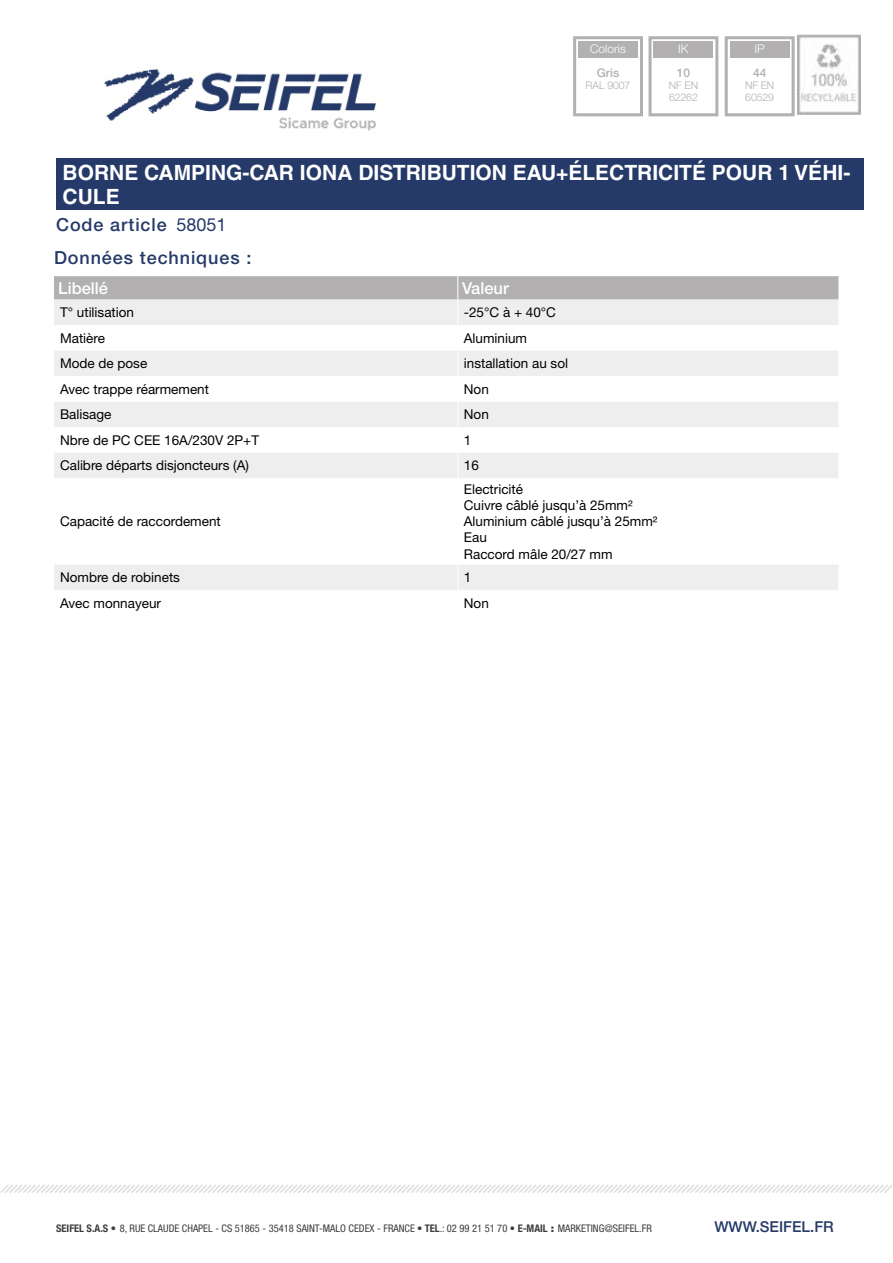
<style>
.page{position:relative;width:893px;height:1263px;background:#fff}
.page>*{position:absolute;margin:0;border:0;box-sizing:border-box;transform-origin:0 0}
.t1{font:700 21px/24px "Helvetica LT Std";color:#fff}
.t2{font:500 18px "Helvetica Neue LT Std";letter-spacing:.05em;color:#253a68}
.t3{font:18px "Helvetica Neue LT Std";color:#253a68}
.t4{font:500 16.5px "Helvetica Neue LT Std";color:#fff}
.t5{font:500 15px "Helvetica Neue LT Std";color:#253a68}
.t6{font:13.5px/16.2px "Helvetica Neue LT Std";color:#000}
.t7{font:300 12px "Helvetica Neue LT Std";color:#fff}
.t8{font:500 12px "Helvetica Neue LT Std";color:#b2b0b0}
.t9{font:condensed 10.5px "Helvetica Neue LT Std";color:#3c3c3b}
.t10{font:300 10.5px/12px "Helvetica Neue LT Std";letter-spacing:-.01em;color:#b2b0b0}
.s1{font-weight:700}
.s2{font-weight:900;font-stretch:normal}
</style>
<div class="page">
<img style="left:104px;top:68px;width:272px;height:63px">
<svg style="left:0;top:1184px;width:893px;height:9px"></svg>
<div style="left:54px;top:565px;width:784px;height:25px;background:#efeeef"></div>
<svg style="left:457px;top:565px;width:1px;height:25px"></svg>
<svg style="left:54px;top:276px;width:785px;height:202px"></svg>
<div style="left:56px;top:158px;width:807px;height:52px;background:#253a68"></div>
<img style="left:798px;top:35px;width:63px;height:80px">
<div style="left:578px;top:41px;width:60px;height:17px;background:#b2b0b0"></div>
<div style="left:573px;top:36px;width:70px;height:80px;border:3px solid #b2b0b0"></div>
<div style="left:654px;top:41px;width:59px;height:17px;background:#b2b0b0"></div>
<div style="left:649px;top:36px;width:69px;height:80px;border:3px solid #b2b0b0"></div>
<div style="left:730px;top:41px;width:59px;height:17px;background:#b2b0b0"></div>
<div style="left:725px;top:36px;width:70px;height:80px;border:3px solid #b2b0b0"></div>
<p class="t7" style="left:590px;top:41px;width:37px">Coloris</p>
<p class="t8" style="left:597px;top:66px;width:24px">Gris</p>
<p class="t10" style="left:586px;top:79px;width:46px">RAL 9007</p>
<p class="t7" style="left:678px;top:41px;width:12px">IK</p>
<p class="t8" style="left:677px;top:66px;width:15px">10</p>
<p class="t10" style="left:669px;top:79px;width:31px">NF EN<br>62262</p>
<p class="t7" style="left:754px;top:41px;width:12px">IP</p>
<p class="t8" style="left:753px;top:66px;width:15px">44</p>
<p class="t10" style="left:745px;top:79px;width:31px">NF EN<br>60529</p>
<h1 class="t1" style="left:63px;top:160px;width:789px">BORNE CAMPING-CAR IONA DISTRIBUTION EAU+ÉLECTRICITÉ POUR 1 VÉHI-<br>CULE</h1>
<h2 class="t3" style="left:176px;top:214px;width:52px">58051</h2>
<h2 class="t2" style="left:56px;top:214px;width:112px">Code article</h2>
<h2 class="t2" style="left:54px;top:247px;width:199px">Données techniques :</h2>
<p class="t4" style="left:58px;top:278px;width:51px">Libellé</p>
<p class="t4" style="left:462px;top:278px;width:48px">Valeur</p>
<p class="t6" style="left:60px;top:304px;width:76px">T° utilisation</p>
<p class="t6" style="left:464px;top:304px;width:94px">-25°C à + 40°C</p>
<p class="t6" style="left:60px;top:330px;width:47px">Matière</p>
<p class="t6" style="left:464px;top:330px;width:65px">Aluminium</p>
<p class="t6" style="left:60px;top:355px;width:89px">Mode de pose</p>
<p class="t6" style="left:464px;top:355px;width:106px">installation au sol</p>
<p class="t6" style="left:60px;top:381px;width:151px">Avec trappe réarmement</p>
<p class="t6" style="left:464px;top:381px;width:27px">Non</p>
<p class="t6" style="left:60px;top:406px;width:53px">Balisage</p>
<p class="t6" style="left:464px;top:406px;width:27px">Non</p>
<p class="t6" style="left:60px;top:432px;width:201px">Nbre de PC CEE 16A/230V 2P+T</p>
<p class="t6" style="left:464px;top:432px;width:9px">1</p>
<p class="t6" style="left:60px;top:457px;width:191px">Calibre départs disjoncteurs (A)</p>
<p class="t6" style="left:464px;top:457px;width:17px">16</p>
<p class="t6" style="left:60px;top:513px;width:162px">Capacité de raccordement</p>
<p class="t6" style="left:464px;top:481px;width:195px">Electricité<br>Cuivre câblé jusqu’à 25mm²<br>Aluminium câblé jusqu’à 25mm²<br>Eau<br>Raccord mâle 20/27 mm</p>
<p class="t6" style="left:60px;top:569px;width:122px">Nombre de robinets</p>
<p class="t6" style="left:464px;top:569px;width:9px">1</p>
<p class="t6" style="left:60px;top:595px;width:103px">Avec monnayeur</p>
<p class="t6" style="left:464px;top:595px;width:27px">Non</p>
<p class="t9" style="left:56px;top:1222px;width:597px"><span class="s1">SEIFEL S.A.S</span> <span class="s2">•</span> 8, RUE CLAUDE CHAPEL - CS 51865 - 35418 SAINT-MALO CEDEX - FRANCE • <span class="s1">TEL</span>.: 02 99 21 51 70 • <span class="s1">E-MAIL</span> <span class="s2">:</span> MARKETING@SEIFEL.FR</p>
<p class="t5" style="left:714px;top:1218px;width:121px">WWW.SEIFEL.FR</p>
</div>
